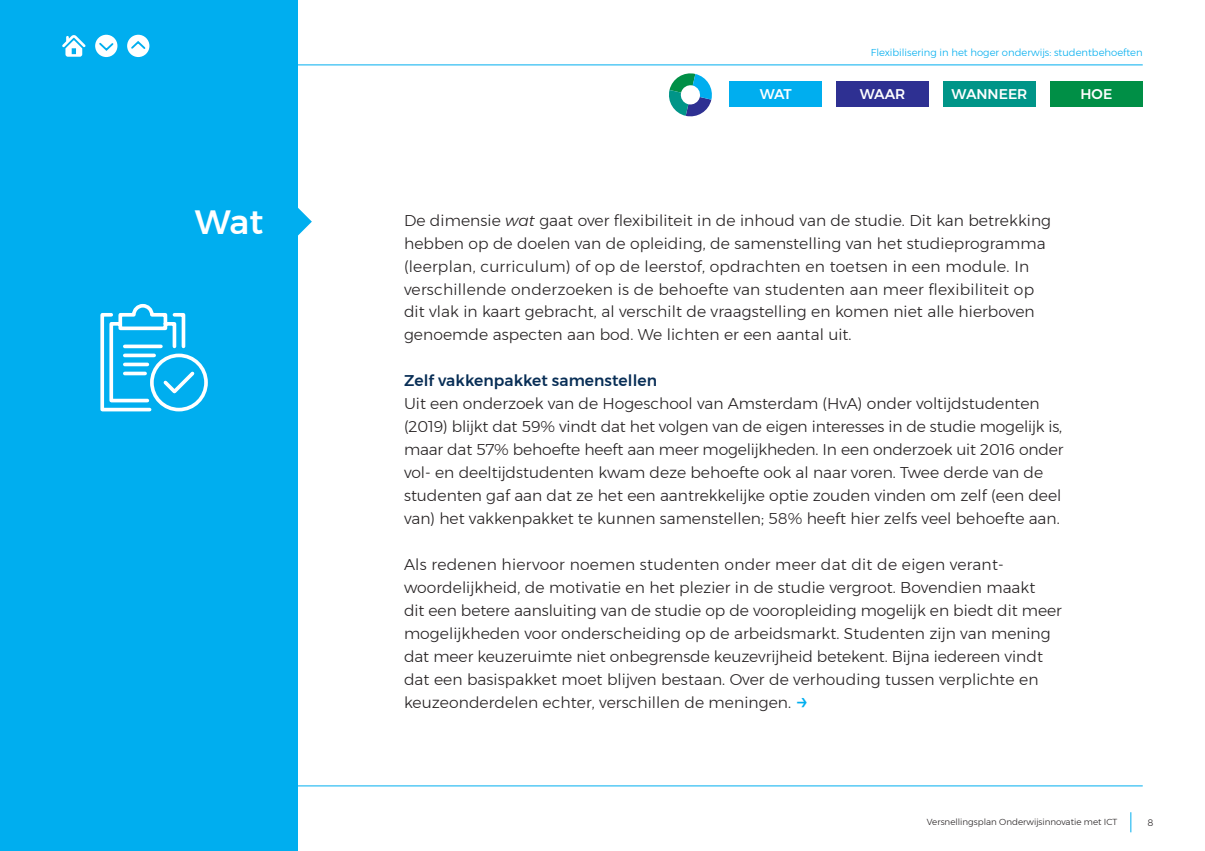
<style>
.page{position:relative;width:1205px;height:851px;background:#fff}
.page>*{position:absolute;margin:0;border:0;box-sizing:border-box;transform-origin:0 0}
.List_Paragraph{font:500 33.62px "Montserrat";color:#fff}
.t1{font:300 15.5px/23px "Montserrat";letter-spacing:.005em;color:#231f20}
.t2{font:500 15.5px "Montserrat";letter-spacing:.005em;color:#082e56}
.List_Paragraph-2{font:500 14px "Montserrat";color:#fff}
.t3{font:300 10px "Montserrat";color:#00aeef}
.t4{font:300 9.38px "Montserrat";color:#231f20}
.t5{font:300 8.75px "Montserrat";color:#231f20}
.s1{font-style:italic}
.s2{font-weight:400;font-size:23px;color:#00aeef}
</style>
<div class="page">
<svg style="left:1130px;top:812px;width:1px;height:20px"></svg>
<hr style="left:62px;top:785px;width:1080px;height:1px;background:#00aeef">
<div style="left:0;top:0;width:298px;height:850px;background:#00aeef"></div>
<svg style="left:298px;top:208px;width:14px;height:28px"></svg>
<svg style="left:100px;top:303px;width:108px;height:109px"></svg>
<svg style="left:62px;top:35px;width:24px;height:22px"></svg>
<div style="left:95px;top:35px;width:22px;height:22px;background:#fff;border-radius:50%"></div>
<svg style="left:99px;top:42px;width:15px;height:9px"></svg>
<div style="left:127px;top:35px;width:22px;height:22px;background:#fff;border-radius:50%"></div>
<svg style="left:131px;top:41px;width:15px;height:8px"></svg>
<svg style="left:669px;top:73px;width:43px;height:44px"></svg>
<hr style="left:62px;top:65px;width:1080px;height:1px;background:#00aeef">
<div style="left:729px;top:81px;width:93px;height:25px;background:#00aeef"></div>
<div style="left:836px;top:81px;width:93px;height:25px;background:#2e3092"></div>
<div style="left:943px;top:81px;width:93px;height:25px;background:#009588"></div>
<div style="left:1050px;top:81px;width:92px;height:25px;background:#008f46"></div>
<p class="List_Paragraph" style="left:195px;top:196px;width:70px">Wat</p>
<p class="t3" style="left:871px;top:45px;width:273px">Flexibilisering in het hoger onderwijs: studentbehoeften</p>
<p class="List_Paragraph-2" style="left:760px;top:83px;width:34px">WAT</p>
<p class="List_Paragraph-2" style="left:860px;top:83px;width:47px">WAAR</p>
<p class="List_Paragraph-2" style="left:951px;top:83px;width:77px">WANNEER</p>
<p class="List_Paragraph-2" style="left:1080px;top:83px;width:33px">HOE</p>
<p class="t1" style="left:404px;top:208px;width:649px">De dimensie <span class="s1">wat</span> gaat over flexibiliteit in de inhoud van de studie. Dit kan betrekking hebben op de doelen van de opleiding, de samenstelling van het studieprogramma (leerplan, curriculum) of op de leerstof, opdrachten en toetsen in een module. In verschillende onderzoeken is de behoefte van studenten aan meer flexibiliteit op dit vlak in kaart gebracht, al verschilt de vraagstelling en komen niet alle hierboven genoemde aspecten aan bod. We lichten er een aantal uit.</p>
<p class="t2" style="left:404px;top:368px;width:254px">Zelf vakkenpakket samenstellen</p>
<p class="t1" style="left:404px;top:392px;width:661px">Uit een onderzoek van de Hogeschool van Amsterdam (HvA) onder voltijdstudenten (2019) blijkt dat 59% vindt dat het volgen van de eigen interesses in de studie mogelijk is, maar dat 57% behoefte heeft aan meer mogelijkheden. In een onderzoek uit 2016 onder vol- en deeltijdstudenten kwam deze behoefte ook al naar voren. Twee derde van de studenten gaf aan dat ze het een aantrekkelijke optie zouden vinden om zelf (een deel van) het vakkenpakket te kunnen samenstellen; 58% heeft hier zelfs veel behoefte aan.</p>
<p class="t1" style="left:404px;top:552px;width:659px">Als redenen hiervoor noemen studenten onder meer dat dit de eigen verant&shy;woordelijkheid, de motivatie en het plezier in de studie vergroot. Bovendien maakt<br>dit een betere aansluiting van de studie op de vooropleiding mogelijk en biedt dit meer mogelijkheden voor onderscheiding op de arbeidsmarkt. Studenten zijn van mening dat meer keuzeruimte niet onbegrensde keuzevrijheid betekent. Bijna iedereen vindt dat een basispakket moet blijven bestaan. Over de verhouding tussen verplichte en keuzeonderdelen echter, verschillen de meningen. <span class="s2">→</span></p>
<p class="t5" style="left:927px;top:815px;width:192px">Versnellingsplan Onderwijsinnovatie met ICT</p>
<p class="t4" style="left:1147px;top:815px;width:8px">8</p>
</div>
